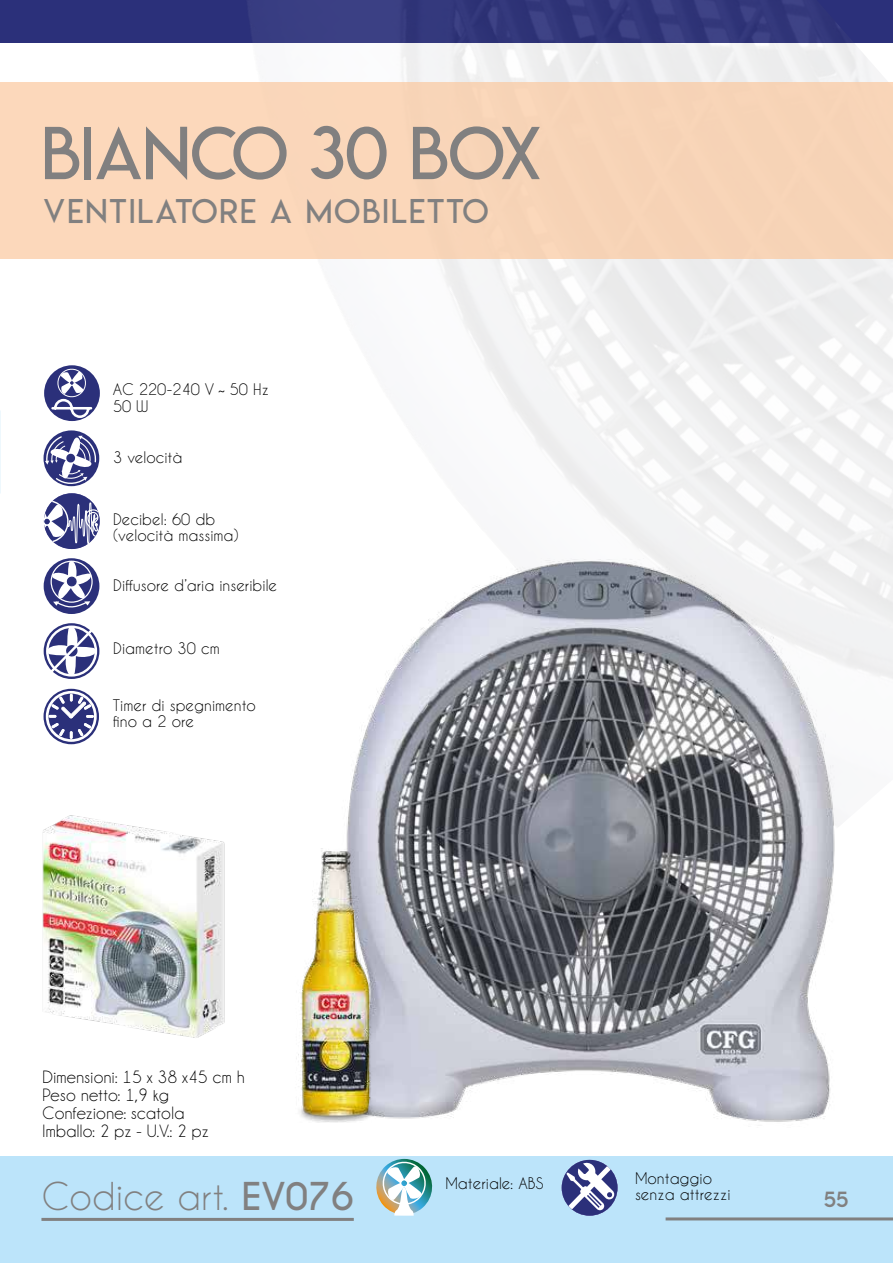
<style>
.page{position:relative;width:893px;height:1263px;background:#fff}
.page>*{position:absolute;margin:0;border:0;box-sizing:border-box;transform-origin:0 0}
.t1{font:72px "Lemon Milklight";color:#818080}
.t2{font:36px "Caviar Dreams";color:#818080}
.t3{font:33px "Lemon Milklight";letter-spacing:.065em;color:#818080}
.t4{font:19.5px "LEMONMILK";color:#818080}
.t5{font:18px/18px "Champagne&Limousines";letter-spacing:.02em;color:#000}
.t6{font:15px/16.5px "Caviar Dreams";color:#000}
.s1{font-family:"Avenir";font-size:18px}
.s2{font-weight:700}
</style>
<div class="page">
<div style="left:0;top:1156px;width:893px;height:107px;background:#bce4fa"></div>
<img style="left:0;top:0;width:893px;height:745px">
<img style="left:283px;top:532px;width:596px;height:591px">
<hr style="left:666px;top:1217px;width:227px;height:3px;background:#818080">
<hr style="left:41px;top:1218px;width:313px;height:3px;background:#818080">
<div style="left:44px;top:365px;width:56px;height:56px;background:#2b307a;border-radius:50%"></div>
<svg style="left:50px;top:366px;width:44px;height:53px"></svg>
<svg style="left:44px;top:623px;width:55px;height:56px"></svg>
<svg style="left:45px;top:625px;width:52px;height:53px"></svg>
<div style="left:44px;top:558px;width:55px;height:56px;background:#2b307a;border-radius:50%"></div>
<svg style="left:44px;top:430px;width:55px;height:56px"></svg>
<svg style="left:44px;top:435px;width:55px;height:175px"></svg>
<svg style="left:376px;top:1158px;width:57px;height:58px"></svg>
<svg style="left:562px;top:1160px;width:55px;height:55px"></svg>
<div style="left:0;top:83px;width:893px;height:176px;background:#f9d5b8"></div>
<img style="left:42px;top:815px;width:183px;height:223px">
<svg style="left:44px;top:689px;width:55px;height:55px"></svg>
<div style="left:46px;top:691px;width:51px;height:51px;border:3px solid #fff;border-radius:50%"></div>
<svg style="left:49px;top:694px;width:45px;height:45px"></svg>
<img style="left:283px;top:848px;width:123px;height:274px">
<h1 class="t1" style="left:41px;top:109px;width:501px">BIANCO 30 BOX</h1>
<h3 class="t3" style="left:44px;top:191px;width:446px">VENTILATORE A MOBILETTO</h3>
<p class="t6" style="left:113px;top:381px;width:158px">AC 220-240 V <span class="s1">˜</span> 50 Hz<br>50 W</p>
<p class="t6" style="left:113px;top:449px;width:71px">3 velocità</p>
<p class="t6" style="left:113px;top:511px;width:127px">Decibel: 60 db (velocità massima)</p>
<p class="t6" style="left:113px;top:577px;width:165px">Diffusore d’aria inseribile</p>
<p class="t6" style="left:113px;top:640px;width:108px">Diametro 30 cm</p>
<p class="t6" style="left:113px;top:696px;width:145px">Timer di spegnimento fino a 2 ore</p>
<p class="t5" style="left:43px;top:1068px;width:204px">Dimensioni: 15 x 38 x45 cm h<br>Peso netto: 1,9 kg<br>Confezione: scatola<br>Imballo: 2 pz - U.V.: 2 pz</p>
<h2 class="t2" style="left:41px;top:1174px;width:314px">Codice art. <span class="s2">EV076</span></h2>
<p class="t6" style="left:445px;top:1174px;width:99px">Materiale: ABS</p>
<p class="t6" style="left:635px;top:1169px;width:97px">Montaggio senza attrezzi</p>
<h3 class="t4" style="left:824px;top:1187px;width:26px">55</h3>
</div>
